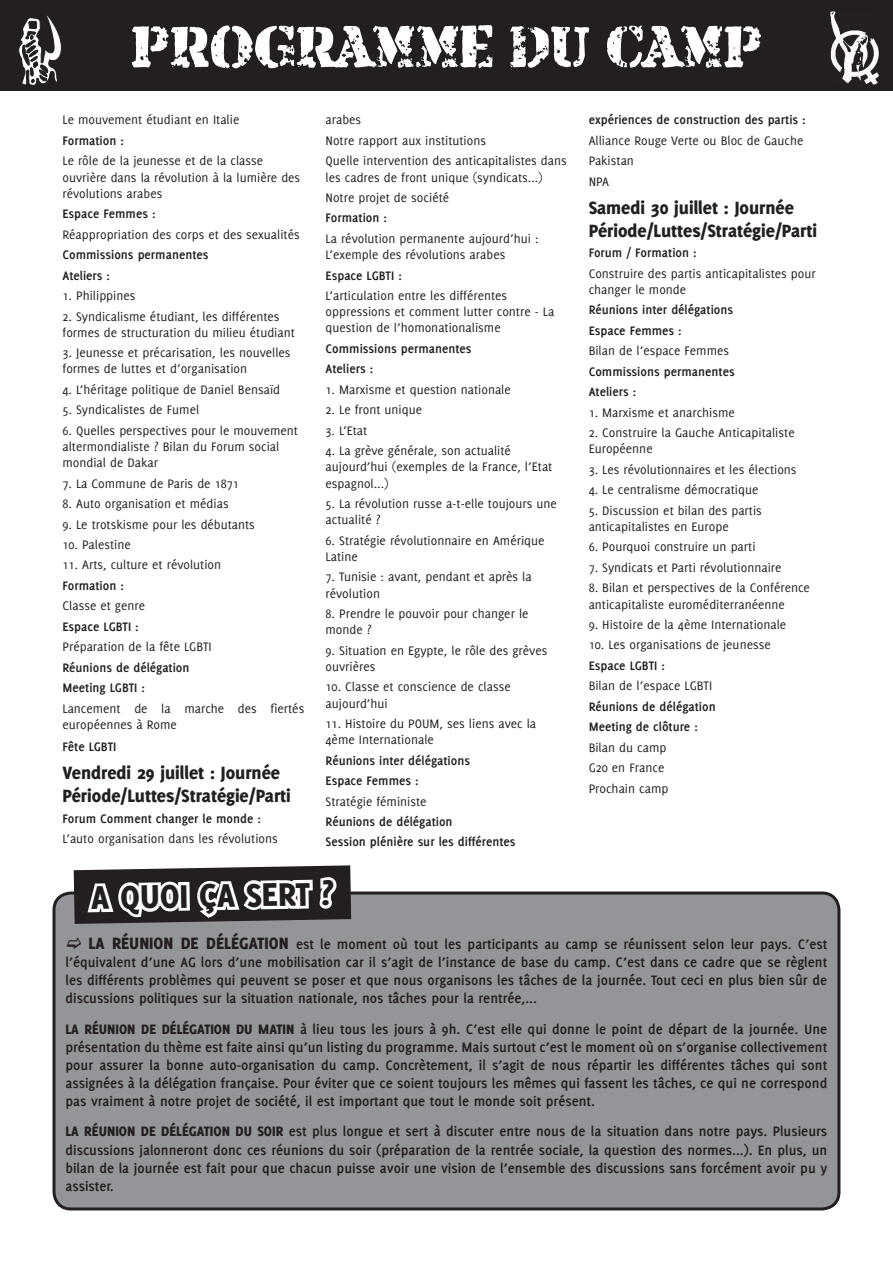
<style>
.page{position:relative;width:893px;height:1263px;background:#fff}
.page>*{position:absolute;margin:0;border:0;box-sizing:border-box;transform-origin:0 0}
.t1{font:60px "Armalite Rifle";color:#fff}
.t2{font:800 36px "Delicious";color:#231f20}
.t3{font:800 19.5px/23.4px "Delicious";color:#231f20}
.t4{font:700 15px/18px "Delicious";color:#231f20;text-align:justify}
.t5{font:13.5px/16.2px "Delicious";color:#231f20}
.t6{font:700 13.5px "Delicious";color:#231f20}
.s1{font-weight:800;font-size:18px}
.s2{font-weight:800}
</style>
<div class="page">
<div style="left:0;top:0;width:893px;height:91px;background:#231f20"></div>
<div style="left:54px;top:893px;width:785px;height:316px;background:#939598;border-radius:17px"></div>
<div style="left:52px;top:891px;width:788px;height:319px;border:3px solid #231f20;border-radius:17px"></div>
<svg style="left:74px;top:865px;width:277px;height:59px"></svg>
<svg style="left:19px;top:15px;width:42px;height:70px"></svg>
<img style="left:832px;top:13px;width:45px;height:70px">
<div style="left:829px;top:10px;width:51px;height:76px;border:2px solid #231f20"></div>
<p class="t1" style="left:131px;top:24px;width:633px">PROGRAMME DU CAMP</p>
<p class="t5" style="left:63px;top:112px;width:178px">Le mouvement étudiant en Italie</p>
<p class="t6" style="left:63px;top:133px;width:63px">Formation :</p>
<p class="t5" style="left:63px;top:153px;width:239px">Le rôle de la jeunesse et de la classe ouvrière dans la révolution à la lumière des révolutions arabes</p>
<p class="t6" style="left:63px;top:206px;width:95px">Espace Femmes :</p>
<p class="t5" style="left:63px;top:226px;width:239px">Réappropriation des corps et des sexualités</p>
<p class="t6" style="left:63px;top:247px;width:148px">Commissions permanentes</p>
<p class="t6" style="left:63px;top:267px;width:49px">Ateliers :</p>
<p class="t5" style="left:63px;top:287px;width:75px">1. Philippines</p>
<p class="t5" style="left:63px;top:308px;width:234px">2. Syndicalisme étudiant, les différentes formes de structuration du milieu étudiant</p>
<p class="t5" style="left:63px;top:344px;width:230px">3. Jeunesse et précarisation, les nouvelles formes de luttes et d’organisation</p>
<p class="t5" style="left:63px;top:381px;width:219px">4. L’héritage politique de Daniel Bensaïd</p>
<p class="t5" style="left:63px;top:402px;width:138px">5. Syndicalistes de Fumel</p>
<p class="t5" style="left:63px;top:422px;width:237px">6. Quelles perspectives pour le mouvement altermondialiste ? Bilan du Forum social mondial de Dakar</p>
<p class="t5" style="left:63px;top:475px;width:178px">7. La Commune de Paris de 1871</p>
<p class="t5" style="left:63px;top:495px;width:168px">8. Auto organisation et médias</p>
<p class="t5" style="left:63px;top:516px;width:194px">9. Le trotskisme pour les débutants</p>
<p class="t5" style="left:63px;top:536px;width:70px">10. Palestine</p>
<p class="t5" style="left:63px;top:557px;width:160px">11. Arts, culture et révolution</p>
<p class="t6" style="left:63px;top:578px;width:63px">Formation :</p>
<p class="t5" style="left:63px;top:598px;width:84px">Classe et genre</p>
<p class="t6" style="left:63px;top:619px;width:78px">Espace LGBTI :</p>
<p class="t5" style="left:63px;top:638px;width:151px">Préparation de la fête LGBTI</p>
<p class="t6" style="left:63px;top:659px;width:129px">Réunions de délégation</p>
<p class="t6" style="left:63px;top:680px;width:84px">Meeting LGBTI :</p>
<p class="t5" style="left:63px;top:700px;width:243px">Lancement de la marche des fiertés européennes à Rome</p>
<p class="t6" style="left:63px;top:739px;width:55px">Fête LGBTI</p>
<p class="t3" style="left:63px;top:760px;width:230px">Vendredi 29 juillet : Journée<br>Période/Luttes/Stratégie/Parti</p>
<p class="t6" style="left:63px;top:810px;width:200px">Forum Comment changer le monde :</p>
<p class="t5" style="left:63px;top:830px;width:217px">L’auto organisation dans les révolutions</p>
<p class="t5" style="left:326px;top:112px;width:37px">arabes</p>
<p class="t5" style="left:326px;top:132px;width:162px">Notre rapport aux institutions</p>
<p class="t5" style="left:326px;top:153px;width:243px">Quelle intervention des anticapitalistes dans les cadres de front unique (syndicats...)</p>
<p class="t5" style="left:326px;top:189px;width:125px">Notre projet de société</p>
<p class="t6" style="left:326px;top:210px;width:63px">Formation :</p>
<p class="t5" style="left:326px;top:230px;width:214px">La révolution permanente aujourd’hui :<br>L’exemple des révolutions arabes</p>
<p class="t6" style="left:326px;top:267px;width:78px">Espace LGBTI :</p>
<p class="t5" style="left:326px;top:287px;width:230px">L’articulation entre les différentes oppressions et comment lutter contre - La question de l’homonationalisme</p>
<p class="t6" style="left:326px;top:341px;width:148px">Commissions permanentes</p>
<p class="t6" style="left:326px;top:361px;width:49px">Ateliers :</p>
<p class="t5" style="left:326px;top:381px;width:187px">1. Marxisme et question nationale</p>
<p class="t5" style="left:326px;top:402px;width:98px">2. Le front unique</p>
<p class="t5" style="left:326px;top:422px;width:43px">3. L’Etat</p>
<p class="t5" style="left:326px;top:442px;width:228px">4. La grève générale, son actualité aujourd’hui (exemples de la France, l’Etat espagnol...)</p>
<p class="t5" style="left:326px;top:495px;width:233px">5. La révolution russe a-t-elle toujours une actualité ?</p>
<p class="t5" style="left:326px;top:532px;width:220px">6. Stratégie révolutionnaire en Amérique<br>Latine</p>
<p class="t5" style="left:326px;top:569px;width:208px">7. Tunisie : avant, pendant et après la révolution</p>
<p class="t5" style="left:326px;top:605px;width:204px">8. Prendre le pouvoir pour changer le monde ?</p>
<p class="t5" style="left:326px;top:642px;width:223px">9. Situation en Egypte, le rôle des grèves ouvrières</p>
<p class="t5" style="left:326px;top:679px;width:187px">10. Classe et conscience de classe aujourd’hui</p>
<p class="t5" style="left:326px;top:715px;width:212px">11. Histoire du POUM, ses liens avec la<br>4ème Internationale</p>
<p class="t6" style="left:326px;top:752px;width:146px">Réunions inter délégations</p>
<p class="t6" style="left:326px;top:773px;width:95px">Espace Femmes :</p>
<p class="t5" style="left:326px;top:793px;width:103px">Stratégie féministe</p>
<p class="t6" style="left:326px;top:814px;width:129px">Réunions de délégation</p>
<p class="t6" style="left:326px;top:834px;width:192px">Session plénière sur les différentes</p>
<p class="t2" style="left:91px;top:877px;width:244px;rotate:-1deg">A QUOI ÇA SERT ?</p>
<p class="t6" style="left:589px;top:112px;width:219px">expériences de construction des partis :</p>
<p class="t5" style="left:589px;top:132px;width:216px">Alliance Rouge Verte ou Bloc de Gauche</p>
<p class="t5" style="left:589px;top:153px;width:47px">Pakistan</p>
<p class="t5" style="left:589px;top:173px;width:22px">NPA</p>
<p class="t3" style="left:589px;top:195px;width:230px">Samedi 30 juillet : Journée<br>Période/Luttes/Stratégie/Parti</p>
<p class="t6" style="left:589px;top:245px;width:109px">Forum / Formation :</p>
<p class="t5" style="left:589px;top:265px;width:229px">Construire des partis anticapitalistes pour changer le monde</p>
<p class="t6" style="left:589px;top:302px;width:146px">Réunions inter délégations</p>
<p class="t6" style="left:589px;top:323px;width:95px">Espace Femmes :</p>
<p class="t5" style="left:589px;top:343px;width:142px">Bilan de l’espace Femmes</p>
<p class="t6" style="left:589px;top:364px;width:148px">Commissions permanentes</p>
<p class="t6" style="left:589px;top:384px;width:49px">Ateliers :</p>
<p class="t5" style="left:589px;top:404px;width:148px">1. Marxisme et anarchisme</p>
<p class="t5" style="left:589px;top:424px;width:208px">2. Construire la Gauche Anticapitaliste<br>Européenne</p>
<p class="t5" style="left:589px;top:461px;width:209px">3. Les révolutionnaires et les élections</p>
<p class="t5" style="left:589px;top:482px;width:171px">4. Le centralisme démocratique</p>
<p class="t5" style="left:589px;top:502px;width:175px">5. Discussion et bilan des partis anticapitalistes en Europe</p>
<p class="t5" style="left:589px;top:539px;width:168px">6. Pourquoi construire un parti</p>
<p class="t5" style="left:589px;top:559px;width:194px">7. Syndicats et Parti révolutionnaire</p>
<p class="t5" style="left:589px;top:580px;width:223px">8. Bilan et perspectives de la Conférence anticapitaliste euroméditerranéenne</p>
<p class="t5" style="left:589px;top:616px;width:199px">9. Histoire de la 4ème Internationale</p>
<p class="t5" style="left:589px;top:637px;width:184px">10. Les organisations de jeunesse</p>
<p class="t6" style="left:589px;top:658px;width:78px">Espace LGBTI :</p>
<p class="t5" style="left:589px;top:678px;width:125px">Bilan de l’espace LGBTI</p>
<p class="t6" style="left:589px;top:699px;width:129px">Réunions de délégation</p>
<p class="t6" style="left:589px;top:719px;width:111px">Meeting de clôture :</p>
<p class="t5" style="left:589px;top:739px;width:79px">Bilan du camp</p>
<p class="t5" style="left:589px;top:759px;width:77px">G20 en France</p>
<p class="t5" style="left:589px;top:780px;width:81px">Prochain camp</p>
<p class="t4" style="left:66px;top:935px;width:763px;text-indent:23px"><span class="s1">LA RÉUNION DE DÉLÉGATION</span> est le moment où tout les participants au camp se réunissent selon leur pays. C’est l’équivalent d’une AG lors d’une mobilisation car il s’agit de l’instance de base du camp. C’est dans ce cadre que se règlent les différents problèmes qui peuvent se poser et que nous organisons les tâches de la journée. Tout ceci en plus bien sûr de discussions politiques sur la situation nationale, nos tâches pour la rentrée,...</p>
<p class="t4" style="left:66px;top:1020px;width:763px"><span class="s2">LA RÉUNION DE DÉLÉGATION DU MATIN</span> à lieu tous les jours à 9h. C’est elle qui donne le point de départ de la journée. Une présentation du thème est faite ainsi qu’un listing du programme. Mais surtout c’est le moment où on s’organise collectivement pour assurer la bonne auto-organisation du camp. Concrètement, il s’agit de nous répartir les différentes tâches qui sont assignées à la délégation française. Pour éviter que ce soient toujours les mêmes qui fassent les tâches, ce qui ne correspond pas vraiment à notre projet de société, il est important que tout le monde soit présent.</p>
<p class="t4" style="left:66px;top:1122px;width:763px"><span class="s2">LA RÉUNION DE DÉLÉGATION DU SOIR</span> est plus longue et sert à discuter entre nous de la situation dans notre pays. Plusieurs discussions jalonneront donc ces réunions du soir (préparation de la rentrée sociale, la question des normes...). En plus, un bilan de la journée est fait pour que chacun puisse avoir une vision de l’ensemble des discussions sans forcément avoir pu y assister.</p>
</div>
